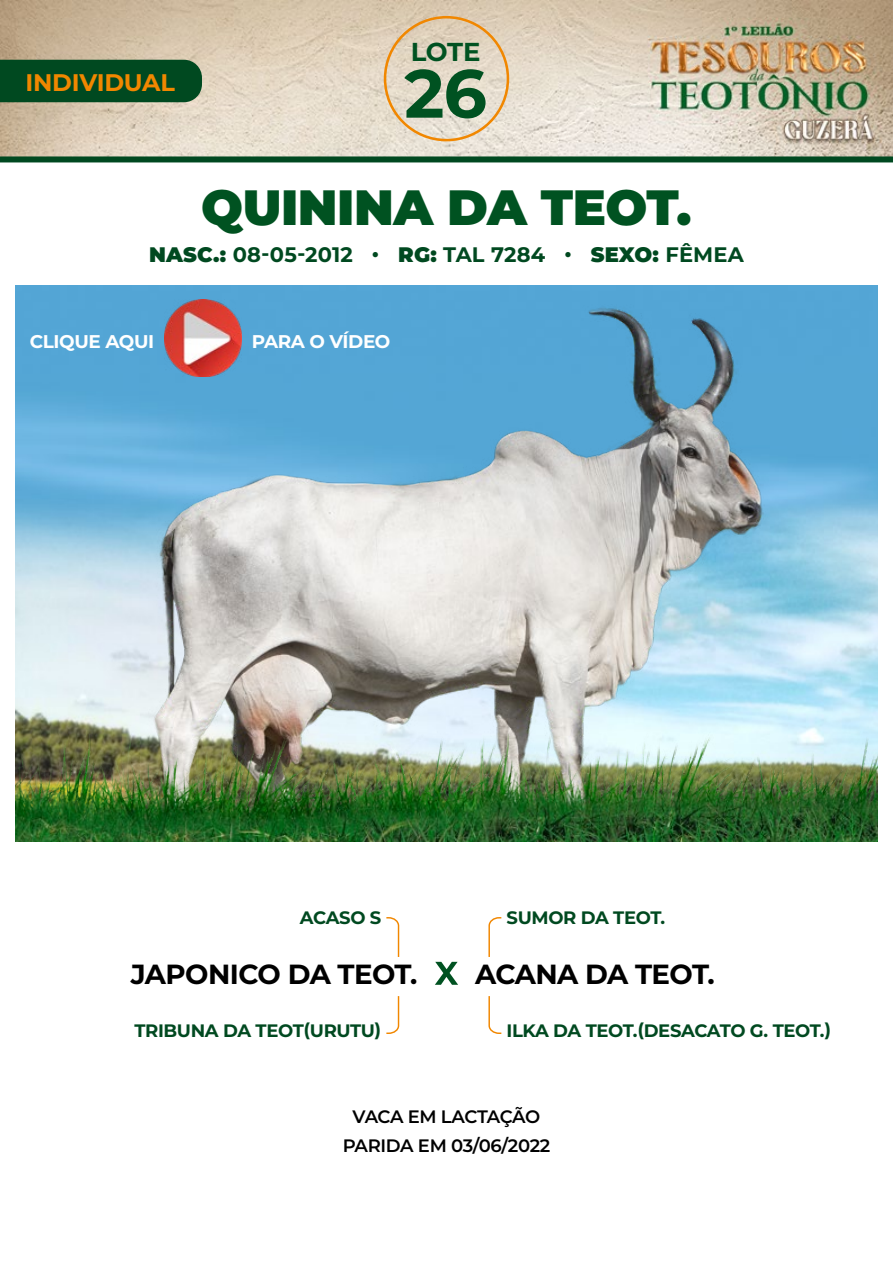
<style>
.page{position:relative;width:893px;height:1263px;background:#fff}
.page>*{position:absolute;margin:0;border:0;box-sizing:border-box;transform-origin:0 0}
.t1{font:700 68.1px "Montserrat";color:#005221}
.t2{font:900 49.5px "Montserrat";letter-spacing:-.01em;color:#005221}
.t3{font:700 27.6px "Montserrat";letter-spacing:-.02em;color:#000}
.t4{font:700 25.95px "Montserrat";color:#005221}
.t5{font:700 24px "Montserrat";letter-spacing:-.01em;color:#f18700}
.t6{font:700 21px "Montserrat";letter-spacing:.01em;color:#004920}
.t7{font:700 18.45px "Montserrat";letter-spacing:-.02em;color:#fff}
.t8{font:700 18px "Montserrat";letter-spacing:-.02em;color:#004920}
.t9{font:600 18px "Montserrat";letter-spacing:-.03em;color:#000}
.s1{font-weight:900}
</style>
<div class="page">
<img style="left:16px;top:285px;width:861px;height:437px">
<img style="left:0;top:0;width:893px;height:156px">
<img style="left:140px;top:288px;width:631px;height:434px">
<img style="left:16px;top:722px;width:861px;height:120px">
<div style="left:0;top:60px;width:202px;height:42px;background:#004920"></div>
<svg style="left:435px;top:962px;width:23px;height:23px"></svg>
<svg style="left:386px;top:917px;width:14px;height:40px"></svg>
<svg style="left:386px;top:996px;width:14px;height:38px"></svg>
<svg style="left:488px;top:917px;width:14px;height:40px"></svg>
<svg style="left:488px;top:996px;width:14px;height:38px"></svg>
<div style="left:384px;top:16px;width:125px;height:125px;border:3px solid #f18700;border-radius:50%"></div>
<div style="left:0;top:156px;width:893px;height:6px;background:#004920"></div>
<img style="left:165px;top:300px;width:77px;height:77px">
<h3 class="t4" style="left:411px;top:33px;width:71px">LOTE</h3>
<h3 class="t5" style="left:26px;top:65px;width:151px">INDIVIDUAL</h3>
<h1 class="t1" style="left:404px;top:44px;width:84px">26</h1>
<h2 class="t2" style="left:201px;top:171px;width:492px">QUININA DA TEOT.</h2>
<p class="t6" style="left:149px;top:239px;width:596px"><span class="s1">NASC.:</span> 08-05-2012 • <span class="s1">RG:</span> TAL 7284 • <span class="s1">SEXO:</span> FÊMEA</p>
<p class="t7" style="left:30px;top:328px;width:126px">CLIQUE AQUI</p>
<p class="t7" style="left:252px;top:328px;width:140px">PARA O VÍDEO</p>
<p class="t8" style="left:300px;top:904px;width:83px">ACASO S</p>
<p class="t8" style="left:507px;top:904px;width:160px">SUMOR DA TEOT.</p>
<h3 class="t3" style="left:131px;top:954px;width:288px">JAPONICO DA TEOT.</h3>
<h3 class="t3" style="left:475px;top:954px;width:241px">ACANA DA TEOT.</h3>
<p class="t8" style="left:134px;top:1017px;width:249px">TRIBUNA DA TEOT(URUTU)</p>
<p class="t8" style="left:507px;top:1017px;width:326px">ILKA DA TEOT.(DESACATO G. TEOT.)</p>
<p class="t9" style="left:353px;top:1104px;width:189px">VACA EM LACTAÇÃO</p>
<p class="t9" style="left:343px;top:1132px;width:209px">PARIDA EM 03/06/2022</p>
</div>
